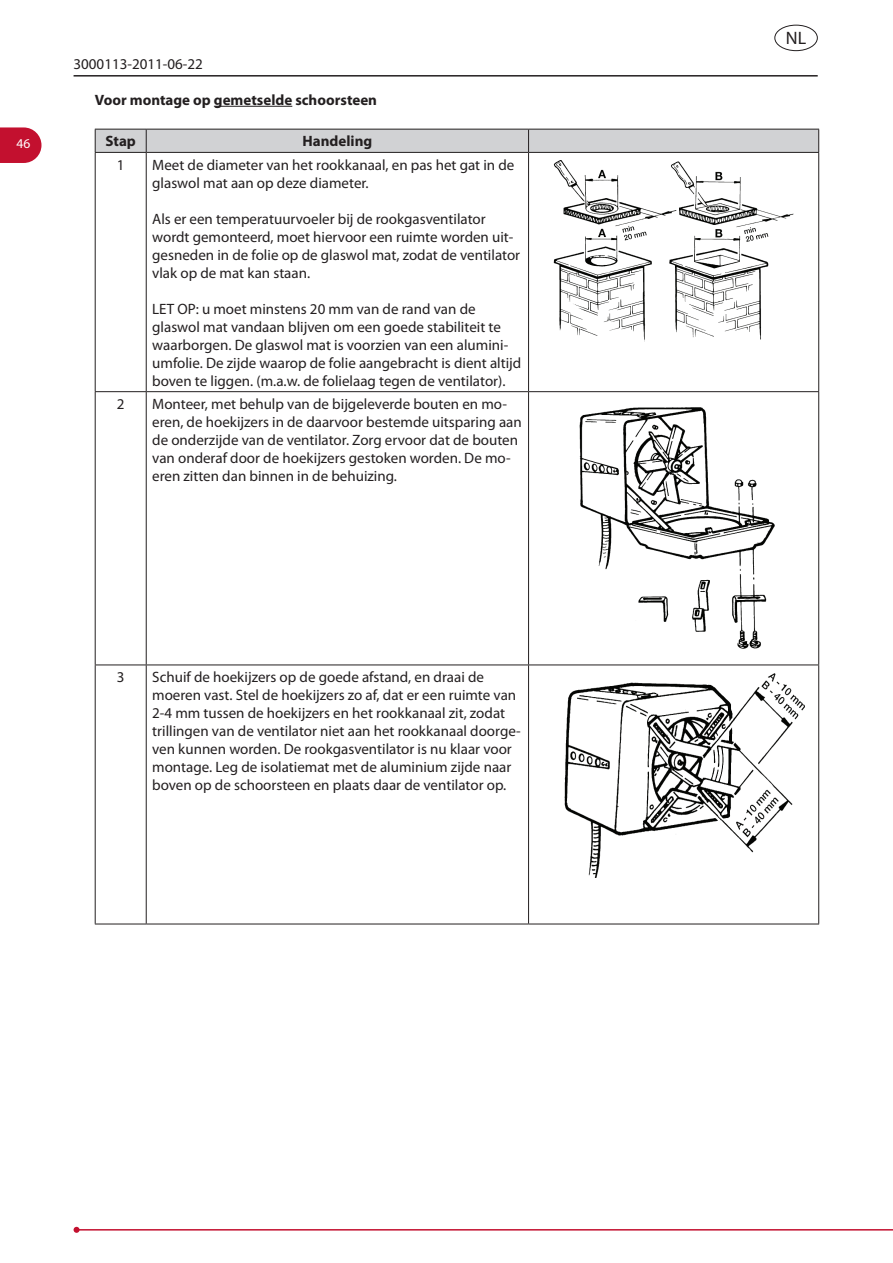
<style>
.page{position:relative;width:893px;height:1263px;background:#fff}
.page>*{position:absolute;margin:0;border:0;box-sizing:border-box;transform-origin:0 0}
.t1{font:18px "Myriad Pro";color:#231f20}
.t2{font:15px/18px "Myriad Pro";color:#231f20}
.t3{font:700 15px "Myriad Pro";color:#231f20}
.t4{font:13.5px "Myriad Pro";color:#fff}
</style>
<div class="page">
<hr style="left:77px;top:1229px;width:816px;height:1px;background:#c3102f">
<svg style="left:74px;top:1227px;width:6px;height:6px"></svg>
<svg style="left:0;top:127px;width:41px;height:36px"></svg>
<hr style="left:74px;top:75px;width:744px;height:2px;background:#231f20">
<div style="left:774px;top:25px;width:44px;height:26px;border:1px solid #231f20;border-radius:50%"></div>
<hr style="left:214px;top:106px;width:78px;height:1px;background:#231f20">
<svg style="left:95px;top:129px;width:724px;height:23px;background:#cacbcd"></svg>
<hr style="left:95px;top:152px;width:51px;height:1px;background:#231f20">
<hr style="left:95px;top:153px;width:1px;height:238px;background:#231f20">
<hr style="left:146px;top:152px;width:383px;height:1px;background:#231f20">
<hr style="left:146px;top:153px;width:1px;height:238px;background:#231f20">
<hr style="left:529px;top:152px;width:290px;height:1px;background:#231f20">
<hr style="left:528px;top:153px;width:1px;height:238px;background:#231f20">
<hr style="left:818px;top:153px;width:1px;height:238px;background:#231f20">
<hr style="left:95px;top:391px;width:51px;height:1px;background:#231f20">
<hr style="left:95px;top:392px;width:1px;height:272px;background:#231f20">
<hr style="left:146px;top:391px;width:383px;height:1px;background:#231f20">
<hr style="left:146px;top:392px;width:1px;height:272px;background:#231f20">
<hr style="left:529px;top:391px;width:290px;height:1px;background:#231f20">
<hr style="left:528px;top:392px;width:1px;height:272px;background:#231f20">
<hr style="left:818px;top:392px;width:1px;height:272px;background:#231f20">
<hr style="left:95px;top:664px;width:51px;height:1px;background:#231f20">
<hr style="left:95px;top:665px;width:1px;height:259px;background:#231f20">
<hr style="left:146px;top:664px;width:383px;height:1px;background:#231f20">
<hr style="left:146px;top:665px;width:1px;height:259px;background:#231f20">
<hr style="left:529px;top:664px;width:290px;height:1px;background:#231f20">
<hr style="left:528px;top:665px;width:1px;height:259px;background:#231f20">
<hr style="left:818px;top:665px;width:1px;height:259px;background:#231f20">
<hr style="left:95px;top:924px;width:51px;height:1px;background:#231f20">
<hr style="left:146px;top:924px;width:383px;height:1px;background:#231f20">
<hr style="left:529px;top:924px;width:290px;height:1px;background:#231f20">
<img style="left:553px;top:160px;width:241px;height:182px">
<img style="left:579px;top:407px;width:196px;height:242px">
<img style="left:564px;top:673px;width:241px;height:205px">
<p class="t4" style="left:17px;top:135px;width:15px">46</p>
<p class="t2" style="left:74px;top:55px;width:131px">3000113-2011-06-22</p>
<p class="t3" style="left:95px;top:90px;width:284px">Voor montage op gemetselde schoorsteen</p>
<p class="t3" style="left:105px;top:132px;width:32px">Stap</p>
<p class="t3" style="left:303px;top:132px;width:71px">Handeling</p>
<p class="t2" style="left:117px;top:155px;width:9px">1</p>
<p class="t2" style="left:152px;top:155px;width:364px">Meet de diameter van het rookkanaal, en pas het gat in de glaswol mat aan op deze diameter.</p>
<p class="t2" style="left:152px;top:209px;width:369px">Als er een temperatuurvoeler bij de rookgasventilator wordt gemonteerd, moet hiervoor een ruimte worden uit&shy;gesneden in de folie op de glaswol mat, zodat de ventilator vlak op de mat kan staan.</p>
<p class="t2" style="left:152px;top:299px;width:371px">LET OP: u moet minstens 20 mm van de rand van de glaswol mat vandaan blijven om een goede stabiliteit te waarborgen. De glaswol mat is voorzien van een alumini&shy;umfolie. De zijde waarop de folie aangebracht is dient altijd boven te liggen. (m.a.w. de folielaag tegen de ventilator).</p>
<p class="t2" style="left:117px;top:395px;width:9px">2</p>
<p class="t2" style="left:152px;top:395px;width:371px">Monteer, met behulp van de bijgeleverde bouten en mo&shy;eren, de hoekijzers in de daarvoor bestemde uitsparing aan de onderzijde van de ventilator. Zorg ervoor dat de bouten van onderaf door de hoekijzers gestoken worden. De mo&shy;eren zitten dan binnen in de behuizing.</p>
<p class="t2" style="left:117px;top:668px;width:9px">3</p>
<p class="t2" style="left:152px;top:668px;width:370px">Schuif de hoekijzers op de goede afstand, en draai de moeren vast. Stel de hoekijzers zo af, dat er een ruimte van 2-4 mm tussen de hoekijzers en het rookkanaal zit, zodat trillingen van de ventilator niet aan het rookkanaal doorge&shy;ven kunnen worden. De rookgasventilator is nu klaar voor montage. Leg de isolatiemat met de aluminium zijde naar boven op de schoorsteen en plaats daar de ventilator op.</p>
<p class="t1" style="left:786px;top:27px;width:22px">NL</p>
</div>
